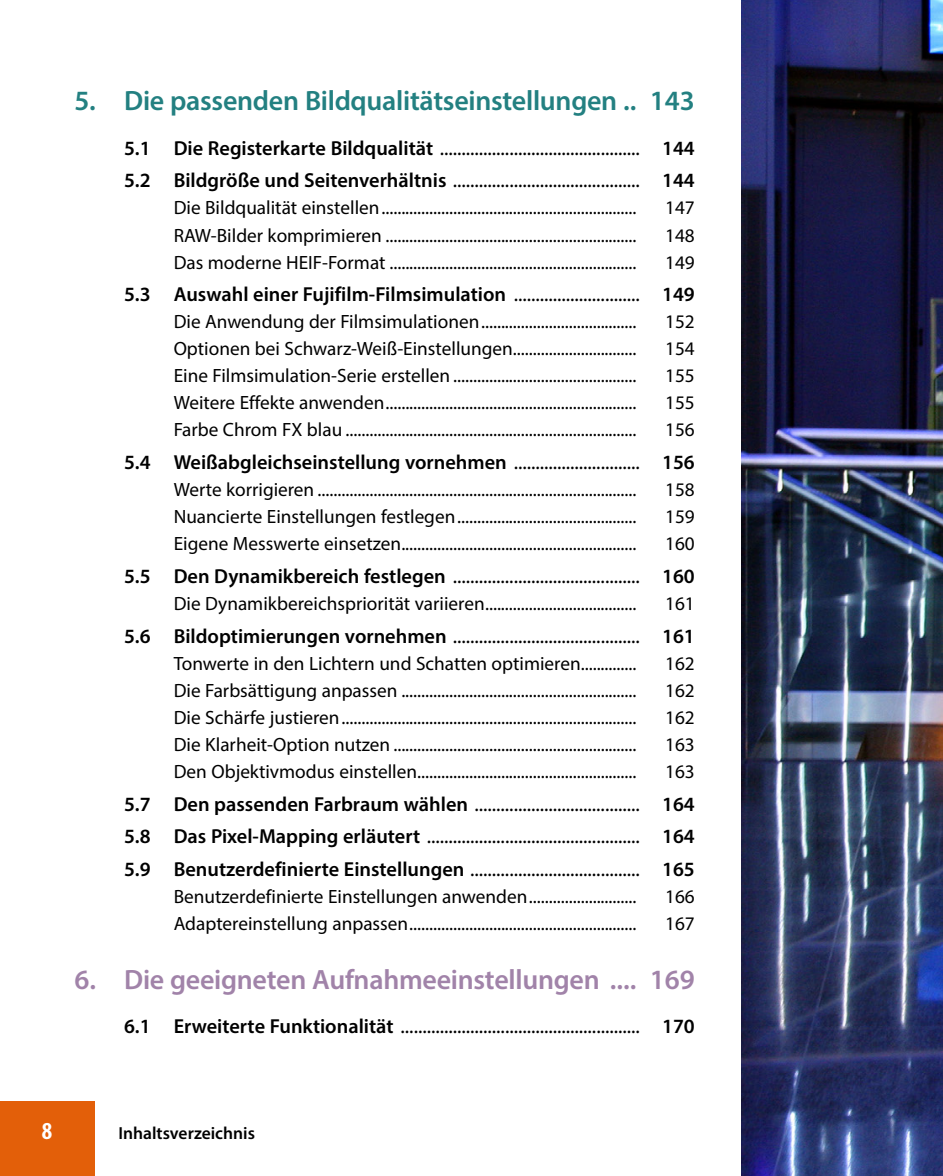
<style>
.page{position:relative;width:943px;height:1176px;background:#fff}
.page>*{position:absolute;margin:0;border:0;box-sizing:border-box;transform-origin:0 0}
.t1{font:600 28px "Myriad Pro";letter-spacing:-.01em;color:#238081}
.t2{font:600 28px "Myriad Pro";letter-spacing:-.01em;color:#a183a9}
.t3{font:700 condensed 24.5px "Myriad Pro";color:#fff}
.t4{font:21px "Myriad Pro";color:#000}
.t5{font:600 20.3px "Myriad Pro";color:#000}
.t6{font:19.25px "Myriad Pro";color:#000}
.t7{font:600 17.5px "Myriad Pro";color:#000}
.s1{font-weight:600;font-size:20.3px}
.s2{font-weight:400;font-size:21px}
</style>
<div class="page">
<div style="left:0;top:1101px;width:94px;height:75px;background:#e35f09"></div>
<img style="left:741px;top:0;width:202px;height:1176px">
<p class="t1" style="left:74px;top:83px;width:622px">5. Die passenden Bildqualitätseinstellungen .. 143</p>
<p class="t4" style="left:124px;top:135px;width:572px"><span class="s1">5.1 Die Registerkarte Bildqualität</span> .............................................. <span class="s1">144</span></p>
<p class="t4" style="left:124px;top:167px;width:572px"><span class="s1">5.2 Bildgröße und Seitenverhältnis</span> ........................................... <span class="s1">144</span></p>
<p class="t6" style="left:174px;top:196px;width:464px">Die Bildqualität einstellen................................................................</p>
<p class="t6" style="left:665px;top:196px;width:31px">147</p>
<p class="t6" style="left:174px;top:223px;width:464px">RAW-Bilder komprimieren ...............................................................</p>
<p class="t6" style="left:665px;top:223px;width:31px">148</p>
<p class="t6" style="left:174px;top:250px;width:464px">Das moderne HEIF-Format ..............................................................</p>
<p class="t6" style="left:665px;top:250px;width:31px">149</p>
<p class="t5" style="left:124px;top:281px;width:572px">5.3 Auswahl einer Fujifilm-Filmsimulation <span class="s2">.............................</span> 149</p>
<p class="t6" style="left:174px;top:310px;width:464px">Die Anwendung der Filmsimulationen.......................................</p>
<p class="t6" style="left:665px;top:310px;width:31px">152</p>
<p class="t6" style="left:174px;top:337px;width:464px">Optionen bei Schwarz-Weiß-Einstellungen...............................</p>
<p class="t6" style="left:665px;top:337px;width:31px">154</p>
<p class="t6" style="left:174px;top:364px;width:464px">Eine Filmsimulation-Serie erstellen ..............................................</p>
<p class="t6" style="left:665px;top:364px;width:31px">155</p>
<p class="t6" style="left:174px;top:391px;width:464px">Weitere Effekte anwenden...............................................................</p>
<p class="t6" style="left:665px;top:391px;width:31px">155</p>
<p class="t6" style="left:174px;top:418px;width:464px">Farbe Chrom FX blau .........................................................................</p>
<p class="t6" style="left:665px;top:418px;width:31px">156</p>
<p class="t5" style="left:124px;top:449px;width:572px">5.4 Weißabgleichseinstellung vornehmen <span class="s2">.............................</span> 156</p>
<p class="t6" style="left:174px;top:478px;width:464px">Werte korrigieren ................................................................................</p>
<p class="t6" style="left:665px;top:478px;width:31px">158</p>
<p class="t6" style="left:174px;top:505px;width:464px">Nuancierte Einstellungen festlegen.............................................</p>
<p class="t6" style="left:665px;top:505px;width:31px">159</p>
<p class="t6" style="left:174px;top:532px;width:464px">Eigene Messwerte einsetzen...........................................................</p>
<p class="t6" style="left:665px;top:532px;width:31px">160</p>
<p class="t4" style="left:124px;top:563px;width:572px"><span class="s1">5.5 Den Dynamikbereich festlegen</span> ........................................... <span class="s1">160</span></p>
<p class="t6" style="left:174px;top:592px;width:464px">Die Dynamikbereichspriorität variieren......................................</p>
<p class="t6" style="left:665px;top:592px;width:31px">161</p>
<p class="t4" style="left:124px;top:623px;width:572px"><span class="s1">5.6 Bildoptimierungen vornehmen</span> ........................................... <span class="s1">161</span></p>
<p class="t6" style="left:174px;top:651px;width:464px">Tonwerte in den Lichtern und Schatten optimieren..............</p>
<p class="t6" style="left:665px;top:651px;width:31px">162</p>
<p class="t6" style="left:174px;top:678px;width:464px">Die Farbsättigung anpassen ...........................................................</p>
<p class="t6" style="left:665px;top:678px;width:31px">162</p>
<p class="t6" style="left:174px;top:705px;width:464px">Die Schärfe justieren..........................................................................</p>
<p class="t6" style="left:665px;top:705px;width:31px">162</p>
<p class="t6" style="left:174px;top:732px;width:464px">Die Klarheit-Option nutzen .............................................................</p>
<p class="t6" style="left:665px;top:732px;width:31px">163</p>
<p class="t6" style="left:174px;top:759px;width:464px">Den Objektivmodus einstellen.......................................................</p>
<p class="t6" style="left:665px;top:759px;width:31px">163</p>
<p class="t4" style="left:124px;top:790px;width:572px"><span class="s1">5.7 Den passenden Farbraum wählen</span> ...................................... <span class="s1">164</span></p>
<p class="t4" style="left:124px;top:823px;width:572px"><span class="s1">5.8 Das Pixel-Mapping erläutert</span> ................................................. <span class="s1">164</span></p>
<p class="t4" style="left:124px;top:856px;width:572px"><span class="s1">5.9 Benutzerdefinierte Einstellungen</span> ....................................... <span class="s1">165</span></p>
<p class="t6" style="left:174px;top:885px;width:464px">Benutzerdefinierte Einstellungen anwenden...........................</p>
<p class="t6" style="left:665px;top:885px;width:31px">166</p>
<p class="t6" style="left:174px;top:912px;width:464px">Adaptereinstellung anpassen.........................................................</p>
<p class="t6" style="left:665px;top:912px;width:31px">167</p>
<p class="t2" style="left:74px;top:962px;width:622px">6. Die geeigneten Aufnahmeeinstellungen .... 169</p>
<p class="t4" style="left:124px;top:1013px;width:572px"><span class="s1">6.1 Erweiterte Funktionalität</span> ....................................................... <span class="s1">170</span></p>
<p class="t3" style="left:42px;top:1115px;width:12px">8</p>
<p class="t7" style="left:118px;top:1121px;width:138px">Inhaltsverzeichnis</p>
</div>
